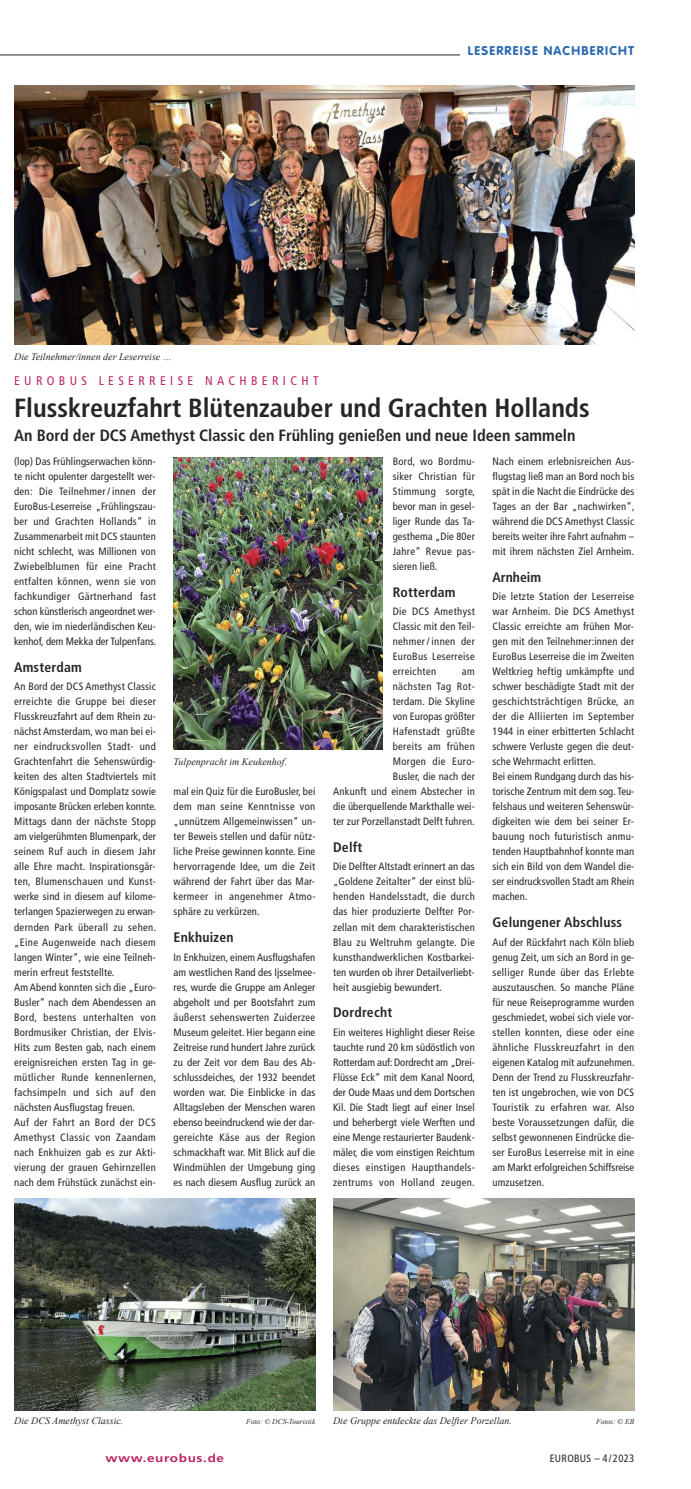
<style>
.page{position:relative;width:691px;height:1489px;background:#fff}
.page>*{position:absolute;margin:0;border:0;box-sizing:border-box;transform-origin:0 0}
.t1{font:700 condensed 26.25px "Frutiger";color:#272627}
.t2{font:700 condensed 16.25px "Frutiger";color:#272627}
.t3{font:700 condensed 13.75px "Frutiger";letter-spacing:.015em;color:#272627}
.t4{font:condensed 12.5px "Frutiger";letter-spacing:.35em;color:#ba2464}
.t5{font:700 12.5px "VAG Rounded";letter-spacing:.1em;color:#2567b0}
.t6{font:700 11.25px "Frutiger";letter-spacing:.05em;color:#ba2464;scale:1.2 1}
.t7{font:condensed 10.62px/15px "Frutiger";letter-spacing:.015em;color:#272627;text-align:justify}
.t8{font:italic 10px "Times New Roman";color:#272627}
.t9{font:italic 7.5px "Times New Roman";color:#272627}
</style>
<div class="page">
<hr style="left:0;top:55px;width:599px;height:1px;background:#272627">
<div style="left:461px;top:44px;width:173px;height:18px;background:#fff"></div>
<img style="left:14px;top:85px;width:620px;height:260px">
<img style="left:333px;top:1198px;width:301px;height:211px">
<img style="left:14px;top:1198px;width:301px;height:211px">
<img style="left:174px;top:457px;width:209px;height:292px">
<p class="t8" style="left:14px;top:351px;width:159px">Die Teilnehmer/innen der Leserreise …</p>
<p class="t5" style="left:468px;top:45px;width:168px">LESERREISE NACHBERICHT</p>
<p class="t4" style="left:14px;top:375px;width:306px">EUROBUS LESERREISE NACHBERICHT</p>
<h1 class="t1" style="left:14px;top:397px;width:577px">Flusskreuzfahrt Blütenzauber und Grachten Hollands</h1>
<h2 class="t2" style="left:14px;top:429px;width:563px">An Bord der DCS Amethyst Classic den Frühling genießen und neue Ideen sammeln</h2>
<p class="t7" style="left:14px;top:455px;width:144px">(lop) Das Frühlingserwachen könn&shy;te nicht opulenter dargestellt wer&shy;den: Die Teilnehmer / innen der EuroBus-Leserreise „Frühlingszau&shy;ber und Grachten Hollands“ in Zusammenarbeit mit DCS staunten nicht schlecht, was Millionen von Zwiebelblumen für eine Pracht entfalten können, wenn sie von fachkundiger Gärtnerhand fast schon künstlerisch angeordnet wer&shy;den, wie im niederländischen Keu&shy;kenhof, dem Mekka der Tulpenfans.</p>
<p class="t3" style="left:14px;top:661px;width:69px">Amsterdam</p>
<p class="t7" style="left:14px;top:680px;width:144px;text-align:left">An Bord der DCS Amethyst Classic erreichte die Gruppe bei dieser<br>Flusskreuzfahrt auf dem Rhein zu&shy;nächst Amsterdam, wo man bei ei&shy;ner eindrucksvollen Stadt- und<br>Grachtenfahrt die Sehenswürdig&shy;keiten des alten Stadtviertels mit<br>Königspalast und Domplatz sowie imposante Brücken erleben konnte.<br>Mittags dann der nächste Stopp am vielgerühmten Blumenpark, der seinem Ruf auch in diesem Jahr alle Ehre macht. Inspirationsgär&shy;ten, Blumenschauen und Kunst&shy;werke sind in diesem auf kilome&shy;terlangen Spazierwegen zu erwan&shy;dernden Park überall zu sehen. „Eine Augenweide nach diesem langen Winter“, wie eine Teilneh&shy;merin erfreut feststellte.<br>Am Abend konnten sich die „Euro-<br>Busler“ nach dem Abendessen an<br>Bord, bestens unterhalten von<br>Bordmusiker Christian, der Elvis-<br>Hits zum Besten gab, nach einem ereignisreichen ersten Tag in ge&shy;mütlicher Runde kennenlernen, fachsimpeln und sich auf den nächsten Ausflugstag freuen.<br>Auf der Fahrt an Bord der DCS<br>Amethyst Classic von Zaandam nach Enkhuizen gab es zur Akti&shy;vierung der grauen Gehirnzellen nach dem Frühstück zunächst ein-</p>
<p class="t8" style="left:174px;top:756px;width:115px">Tulpenpracht im Keukenhof.</p>
<p class="t7" style="left:174px;top:785px;width:143px">mal ein Quiz für die EuroBusler, bei dem man seine Kenntnisse von „unnützem Allgemeinwissen“ un&shy;ter Beweis stellen und dafür nütz&shy;liche Preise gewinnen konnte. Eine hervorragende Idee, um die Zeit während der Fahrt über das Mar&shy;kermeer in angenehmer Atmo&shy;sphäre zu verkürzen.</p>
<p class="t3" style="left:174px;top:931px;width:61px">Enkhuizen</p>
<p class="t7" style="left:174px;top:950px;width:143px">In Enkhuizen, einem Ausflugshafen am westlichen Rand des Ijsselmee&shy;res, wurde die Gruppe am Anleger abgeholt und per Bootsfahrt zum äußerst sehenswerten Zuiderzee Museum geleitet. Hier begann eine Zeitreise rund hundert Jahre zurück zu der Zeit vor dem Bau des Ab&shy;schlussdeiches, der 1932 beendet worden war. Die Einblicke in das Alltagsleben der Menschen waren ebenso beeindruckend wie der dar&shy;gereichte Käse aus der Region schmackhaft war. Mit Blick auf die Windmühlen der Umgebung ging es nach diesem Ausflug zurück an</p>
<p class="t7" style="left:393px;top:455px;width:84px">Bord, wo Bordmu&shy;siker Christian für Stimmung sorgte, bevor man in gesel&shy;liger Runde das Ta&shy;gesthema „Die 80er Jahre“ Revue pas&shy;sieren ließ.</p>
<p class="t3" style="left:393px;top:586px;width:64px">Rotterdam</p>
<p class="t7" style="left:393px;top:605px;width:84px">Die DCS Amethyst Classic mit den Teil&shy;nehmer / innen der EuroBus Leserreise erreichten</p>
<p class="t7" style="left:333px;top:665px;width:143px;text-align:right">am<br>nächsten Tag Rot-<br>terdam. Die Skyline<br>von Europas größter<br>Hafenstadt grüßte<br>bereits am frühen<br>Morgen die Euro-<br>Busler, die nach der<br>Ankunft und einem Abstecher in die überquellende Markthalle wei&shy;ter zur Porzellanstadt Delft fuhren.</p>
<p class="t3" style="left:333px;top:841px;width:31px">Delft</p>
<p class="t7" style="left:333px;top:860px;width:143px">Die Delfter Altstadt erinnert an das „Goldene Zeitalter“ der einst blü&shy;henden Handelsstadt, die durch das hier produzierte Delfter Por&shy;zellan mit dem charakteristischen Blau zu Weltruhm gelangte. Die kunsthandwerklichen Kostbarkei&shy;ten wurden ob ihrer Detailverliebt&shy;heit ausgiebig bewundert.</p>
<p class="t3" style="left:333px;top:1006px;width:61px">Dordrecht</p>
<p class="t7" style="left:333px;top:1025px;width:144px">Ein weiteres Highlight dieser Reise tauchte rund 20 km südöstlich von Rotterdam auf: Dordrecht am „Drei-Flüsse Eck“ mit dem Kanal Noord, der Oude Maas und dem Dortschen Kil. Die Stadt liegt auf einer Insel und beherbergt viele Werften und eine Menge restaurierter Baudenk&shy;mäler, die vom einstigen Reichtum dieses einstigen Haupthandels&shy;zentrums von Holland zeugen.</p>
<p class="t7" style="left:492px;top:455px;width:144px">Nach einem erlebnisreichen Aus&shy;flugstag ließ man an Bord noch bis spät in die Nacht die Eindrücke des Tages an der Bar „nachwirken“, während die DCS Amethyst Classic bereits weiter ihre Fahrt aufnahm – mit ihrem nächsten Ziel Arnheim.</p>
<p class="t3" style="left:492px;top:571px;width:50px">Arnheim</p>
<p class="t7" style="left:492px;top:590px;width:143px;text-align:left">Die letzte Station der Leserreise war Arnheim. Die DCS Amethyst<br>Classic erreichte am frühen Mor&shy;gen mit den Teilnehmer:innen der<br>EuroBus Leserreise die im Zweiten<br>Weltkrieg heftig umkämpfte und schwer beschädigte Stadt mit der geschichtsträchtigen Brücke, an der die Alliierten im September<br>1944 in einer erbitterten Schlacht schwere Verluste gegen die deut&shy;sche Wehrmacht erlitten.<br>Bei einem Rundgang durch das his&shy;torische Zentrum mit dem sog. Teu&shy;felshaus und weiteren Sehenswür&shy;digkeiten wie dem bei seiner Er&shy;bauung noch futuristisch anmu&shy;tenden Hauptbahnhof konnte man sich ein Bild von dem Wandel die&shy;ser eindrucksvollen Stadt am Rhein machen.</p>
<p class="t3" style="left:492px;top:916px;width:131px">Gelungener Abschluss</p>
<p class="t7" style="left:492px;top:935px;width:144px">Auf der Rückfahrt nach Köln blieb genug Zeit, um sich an Bord in ge&shy;selliger Runde über das Erlebte auszutauschen. So manche Pläne für neue Reiseprogramme wurden geschmiedet, wobei sich viele vor&shy;stellen konnten, diese oder eine ähnliche Flusskreuzfahrt in den eigenen Katalog mit aufzunehmen.<br>Denn der Trend zu Flusskreuzfahr&shy;ten ist ungebrochen, wie von DCS Touristik zu erfahren war. Also beste Voraussetzungen dafür, die selbst gewonnenen Eindrücke die&shy;ser EuroBus Leserreise mit in eine am Markt erfolgreichen Schiffsreise umzusetzen.</p>
<p class="t8" style="left:14px;top:1414px;width:111px">Die DCS Amethyst Classic.</p>
<p class="t9" style="left:246px;top:1417px;width:71px">Foto: © DCS-Touristik</p>
<p class="t8" style="left:333px;top:1414px;width:180px">Die Gruppe entdeckte das Delfter Porzellan.</p>
<p class="t9" style="left:596px;top:1417px;width:40px">Fotos: © EB</p>
<p class="t6" style="left:105px;top:1453px;width:100px">www.eurobus.de</p>
<p class="t7" style="left:550px;top:1450px;width:86px">EUROBUS – 4/2023</p>
</div>
